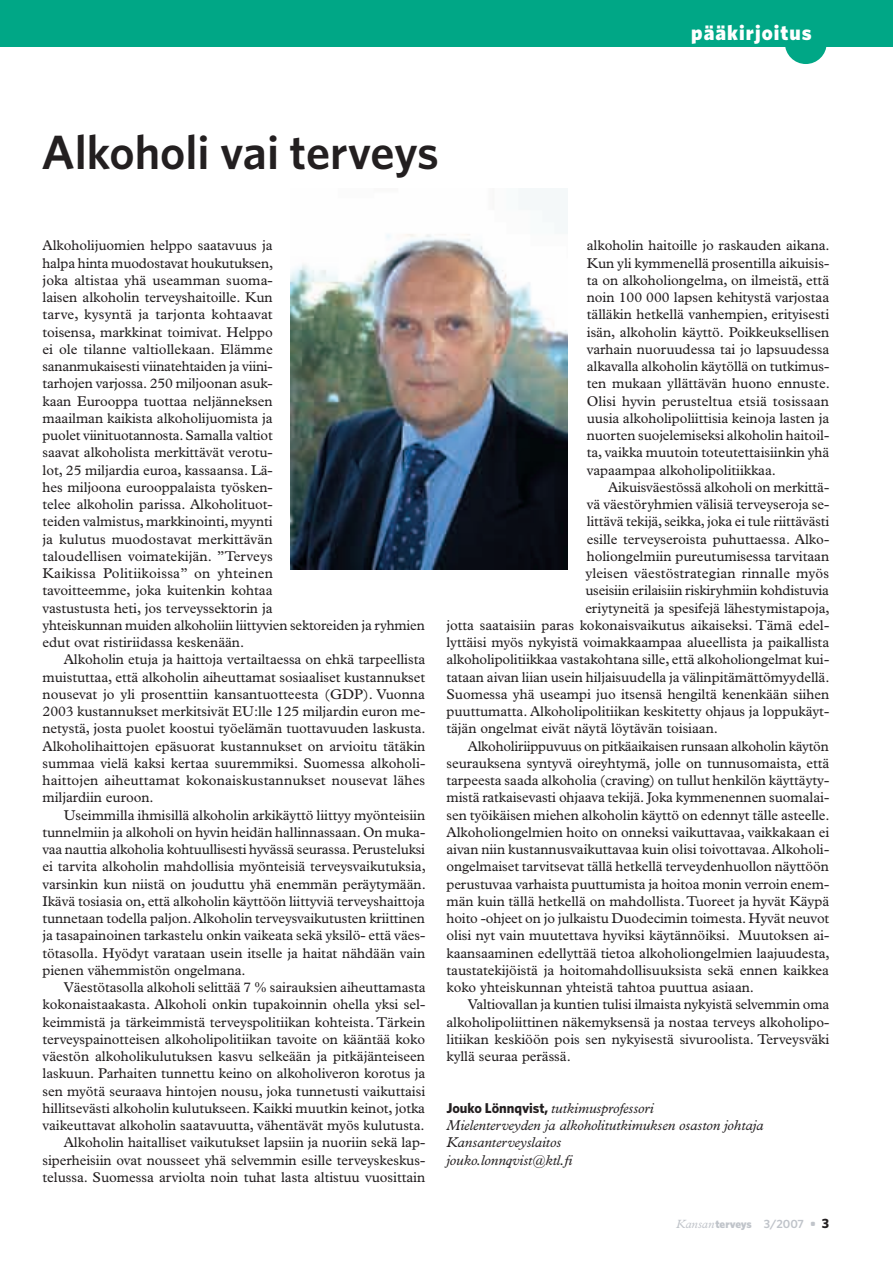
<style>
.page{position:relative;width:893px;height:1263px;background:#fff}
.page>*{position:absolute;margin:0;border:0;box-sizing:border-box;transform-origin:0 0}
.t1{font:600 48px "Whitney";color:#231f20}
.t2{font:900 21px "Whitney";letter-spacing:.05em;color:#fff}
.t3{font:14.25px/17.2px "Plantin";letter-spacing:-.005em;color:#231f20;text-align:justify}
.t4{font:italic 14.25px/17.2px "Plantin";letter-spacing:-.005em;color:#231f20}
.t5{font:900 11.25px "Whitney";letter-spacing:-.01em;color:#c0c4ca}
.s1{font-family:"Whitney";font-weight:700;font-style:normal}
.s2{font-family:"Plantin";font-weight:400;font-style:italic;font-size:12px}
.s3{font-weight:600;font-size:12px}
.s4{font-weight:700;font-size:12px}
</style>
<div class="page">
<div style="left:0;top:0;width:893px;height:47px;background:#00a786"></div>
<div style="left:785px;top:22px;width:42px;height:42px;background:#00a786;border-radius:50%"></div>
<img style="left:291px;top:189px;width:276px;height:381px">
<h1 class="t1" style="left:41px;top:123px;width:399px">Alkoholi vai terveys</h1>
<h2 class="t2" style="left:691px;top:20px;width:122px">pääkirjoitus</h2>
<p class="t3" style="left:43px;top:237px;width:384px;text-align:left">Alkoholijuomien helppo saatavuus ja<br>halpa hinta muodostavat houkutuksen,<br>joka altistaa yhä useamman suoma-<br>laisen alkoholin terveyshaitoille. Kun<br>tarve, kysyntä ja tarjonta kohtaavat<br>toisensa, markkinat toimivat. Helppo<br>ei ole tilanne valtiollekaan. Elämme<br>sananmukaisesti viinatehtaiden ja viini-<br>tarhojen varjossa. 250 miljoonan asuk-<br>kaan Eurooppa tuottaa neljänneksen<br>maailman kaikista alkoholijuomista ja<br>puolet viinituotannosta. Samalla valtiot<br>saavat alkoholista merkittävät verotu-<br>lot, 25 miljardia euroa, kassaansa. Lä-<br>hes miljoona eurooppalaista työsken-<br>telee alkoholin parissa. Alkoholituot-<br>teiden valmistus, markkinointi, myynti<br>ja kulutus muodostavat merkittävän<br>taloudellisen voimatekijän. ”Terveys<br>Kaikissa Politiikoissa” on yhteinen<br>tavoitteemme, joka kuitenkin kohtaa<br>vastustusta heti, jos terveyssektorin ja<br>yhteiskunnan muiden alkoholiin liittyvien sektoreiden ja ryhmien edut ovat ristiriidassa keskenään.</p>
<p class="t3" style="left:43px;top:651px;width:385px;text-indent:21px">Alkoholin etuja ja haittoja vertailtaessa on ehkä tarpeellista muistuttaa, että alkoholin aiheuttamat sosiaaliset kustannukset nousevat jo yli prosenttiin kansantuotteesta (GDP). Vuonna 2003 kustannukset merkitsivät EU:lle 125 miljardin euron me&shy;netystä, josta puolet koostui työelämän tuottavuuden laskusta.<br>Alkoholihaittojen epäsuorat kustannukset on arvioitu tätäkin summaa vielä kaksi kertaa suuremmiksi. Suomessa alkoholi&shy;haittojen aiheuttamat kokonaiskustannukset nousevat lähes miljardiin euroon.</p>
<p class="t3" style="left:43px;top:806px;width:385px;text-indent:21px">Useimmilla ihmisillä alkoholin arkikäyttö liittyy myönteisiin tunnelmiin ja alkoholi on hyvin heidän hallinnassaan. On muka&shy;vaa nauttia alkoholia kohtuullisesti hyvässä seurassa. Perusteluksi ei tarvita alkoholin mahdollisia myönteisiä terveysvaikutuksia, varsinkin kun niistä on jouduttu yhä enemmän peräytymään.<br>Ikävä tosiasia on, että alkoholin käyttöön liittyviä terveyshaittoja tunnetaan todella paljon. Alkoholin terveysvaikutusten kriittinen ja tasapainoinen tarkastelu onkin vaikeata sekä yksilö- että väes&shy;tötasolla. Hyödyt varataan usein itselle ja haitat nähdään vain pienen vähemmistön ongelmana.</p>
<p class="t3" style="left:43px;top:979px;width:384px;text-align:right">Väestötasolla alkoholi selittää 7 % sairauksien aiheuttamasta kokonaistaakasta. Alkoholi onkin tupakoinnin ohella yksi sel&shy;keimmistä ja tärkeimmistä terveyspolitiikan kohteista. Tärkein terveyspainotteisen alkoholipolitiikan tavoite on kääntää koko väestön alkoholikulutuksen kasvu selkeään ja pitkäjänteiseen laskuun. Parhaiten tunnettu keino on alkoholiveron korotus ja sen myötä seuraava hintojen nousu, joka tunnetusti vaikuttaisi hillitsevästi alkoholin kulutukseen. Kaikki muutkin keinot, jotka vaikeuttavat alkoholin saatavuutta, vähentävät myös kulutusta.<br>Alkoholin haitalliset vaikutukset lapsiin ja nuoriin sekä lap&shy;siperheisiin ovat nousseet yhä selvemmin esille terveyskeskus&shy;telussa. Suomessa arviolta noin tuhat lasta altistuu vuosittain</p>
<p class="t3" style="left:587px;top:237px;width:244px">alkoholin haitoille jo raskauden aikana.<br>Kun yli kymmenellä prosentilla aikuisis&shy;ta on alkoholiongelma, on ilmeistä, että noin 100 000 lapsen kehitystä varjostaa tälläkin hetkellä vanhempien, erityisesti isän, alkoholin käyttö. Poikkeuksellisen varhain nuoruudessa tai jo lapsuudessa alkavalla alkoholin käytöllä on tutkimus&shy;ten mukaan yllättävän huono ennuste.<br>Olisi hyvin perusteltua etsiä tosissaan uusia alkoholipoliittisia keinoja lasten ja nuorten suojelemiseksi alkoholin haitoil&shy;ta, vaikka muutoin toteutettaisiinkin yhä vapaampaa alkoholipolitiikkaa.</p>
<p class="t3" style="left:608px;top:478px;width:223px">Aikuisväestössä alkoholi on merkittä-</p>
<p class="t3" style="left:587px;top:496px;width:244px">vä väestöryhmien välisiä terveyseroja se-</p>
<p class="t3" style="left:587px;top:513px;width:244px">littävä tekijä, seikka, joka ei tule riittävästi</p>
<p class="t3" style="left:587px;top:530px;width:244px">esille terveyseroista puhuttaessa. Alko-</p>
<p class="t3" style="left:587px;top:547px;width:244px">holiongelmiin pureutumisessa tarvitaan</p>
<p class="t3" style="left:585px;top:565px;width:245px">yleisen väestöstrategian rinnalle myös</p>
<p class="t3" style="left:585px;top:582px;width:245px">useisiin erilaisiin riskiryhmiin kohdistuvia</p>
<p class="t3" style="left:585px;top:599px;width:246px">eriytyneitä ja spesifejä lähestymistapoja,</p>
<p class="t3" style="left:446px;top:616px;width:384px">jotta saataisiin paras kokonaisvaikutus aikaiseksi. Tämä edel-</p>
<p class="t3" style="left:446px;top:634px;width:384px">lyttäisi myös nykyistä voimakkaampaa alueellista ja paikallista</p>
<p class="t3" style="left:446px;top:651px;width:384px">alkoholipolitiikkaa vastakohtana sille, että alkoholiongelmat kui-</p>
<p class="t3" style="left:446px;top:668px;width:384px">tataan aivan liian usein hiljaisuudella ja välinpitämättömyydellä.</p>
<p class="t3" style="left:446px;top:685px;width:384px">Suomessa yhä useampi juo itsensä hengiltä kenenkään siihen</p>
<p class="t3" style="left:446px;top:703px;width:384px">puuttumatta. Alkoholipolitiikan keskitetty ohjaus ja loppukäyt-</p>
<p class="t3" style="left:446px;top:720px;width:273px">täjän ongelmat eivät näytä löytävän toisiaan.</p>
<p class="t3" style="left:468px;top:737px;width:363px">Alkoholiriippuvuus on pitkäaikaisen runsaan alkoholin käytön</p>
<p class="t3" style="left:446px;top:754px;width:384px">seurauksena syntyvä oireyhtymä, jolle on tunnusomaista, että</p>
<p class="t3" style="left:446px;top:772px;width:384px">tarpeesta saada alkoholia (craving) on tullut henkilön käyttäyty-</p>
<p class="t3" style="left:446px;top:789px;width:384px">mistä ratkaisevasti ohjaava tekijä. Joka kymmenennen suomalai-</p>
<p class="t3" style="left:446px;top:806px;width:385px">sen työikäisen miehen alkoholin käyttö on edennyt tälle asteelle.</p>
<p class="t3" style="left:446px;top:823px;width:384px">Alkoholiongelmien hoito on onneksi vaikuttavaa, vaikkakaan ei</p>
<p class="t3" style="left:446px;top:841px;width:384px">aivan niin kustannusvaikuttavaa kuin olisi toivottavaa. Alkoholi-</p>
<p class="t3" style="left:446px;top:858px;width:384px">ongelmaiset tarvitsevat tällä hetkellä terveydenhuollon näyttöön</p>
<p class="t3" style="left:446px;top:875px;width:384px">perustuvaa varhaista puuttumista ja hoitoa monin verroin enem-</p>
<p class="t3" style="left:446px;top:892px;width:384px">män kuin tällä hetkellä on mahdollista. Tuoreet ja hyvät Käypä</p>
<p class="t3" style="left:446px;top:910px;width:384px">hoito -ohjeet on jo julkaistu Duodecimin toimesta. Hyvät neuvot</p>
<p class="t3" style="left:446px;top:927px;width:384px">olisi nyt vain muutettava hyviksi käytännöiksi. Muutoksen ai-</p>
<p class="t3" style="left:446px;top:944px;width:385px">kaansaaminen edellyttää tietoa alkoholiongelmien laajuudesta,</p>
<p class="t3" style="left:446px;top:961px;width:384px">taustatekijöistä ja hoitomahdollisuuksista sekä ennen kaikkea</p>
<p class="t3" style="left:446px;top:979px;width:309px">koko yhteiskunnan yhteistä tahtoa puuttua asiaan.</p>
<p class="t3" style="left:468px;top:996px;width:363px">Valtiovallan ja kuntien tulisi ilmaista nykyistä selvemmin oma</p>
<p class="t3" style="left:446px;top:1013px;width:384px">alkoholipoliittinen näkemyksensä ja nostaa terveys alkoholipo-</p>
<p class="t3" style="left:446px;top:1030px;width:384px">litiikan keskiöön pois sen nykyisestä sivuroolista. Terveysväki</p>
<p class="t3" style="left:446px;top:1048px;width:126px">kyllä seuraa perässä.</p>
<p class="t4" style="left:446px;top:1099px;width:319px"><span class="s1">Jouko Lönnqvist,</span> tutkimusprofessori<br>Mielenterveyden ja alkoholitutkimuksen osaston johtaja Kansanterveyslaitos<br>jouko.lonnqvist@ktl.fi</p>
<p class="t5" style="left:676px;top:1217px;width:141px"><span class="s2">Kansan</span>terveys <span class="s3">3/2007</span> <span class="s4">•</span></p>
</div>
